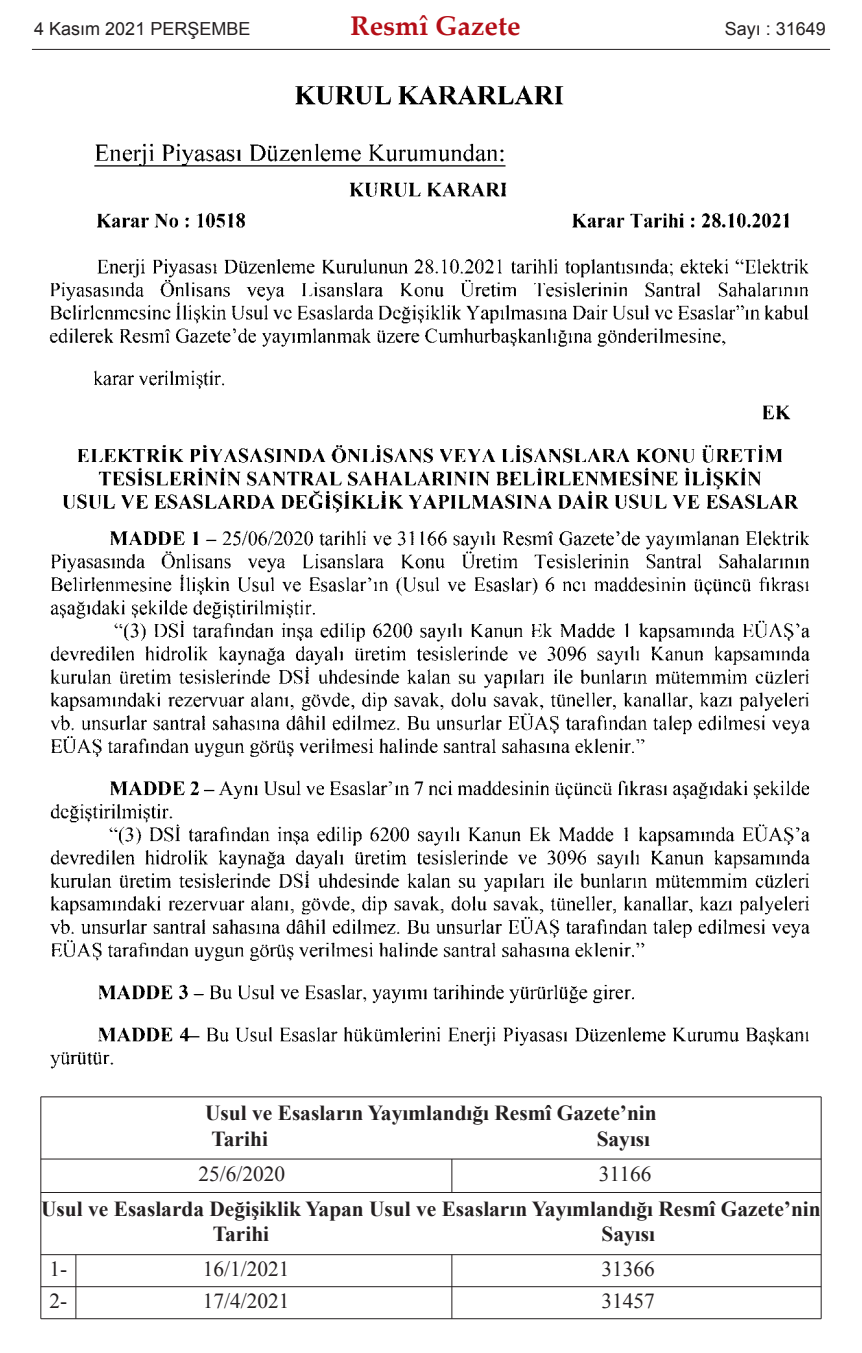
<style>
.page{position:relative;width:862px;height:1353px;background:#fff}
.page>*{position:absolute;margin:0;border:0;box-sizing:border-box;transform-origin:0 0}
.t1{font:700 27px "Palatino Linotype";color:#b40e16}
.t2{font:700 21.38px/25.7px "Times New Roman";color:#231f20}
.t3{font:21.38px "Times New Roman";color:#231f20}
.t4{font:18px "Arial";color:#231f20}
</style>
<div class="page">
<img style="left:49px;top:85px;width:761px;height:984px">
<hr style="left:40px;top:1096px;width:1px;height:222px;background:#231f20">
<hr style="left:75px;top:1254px;width:1px;height:64px;background:#231f20">
<hr style="left:451px;top:1158px;width:1px;height:34px;background:#231f20">
<hr style="left:451px;top:1254px;width:1px;height:64px;background:#231f20">
<hr style="left:820px;top:1096px;width:1px;height:222px;background:#231f20">
<hr style="left:41px;top:1096px;width:779px;height:1px;background:#231f20">
<hr style="left:41px;top:1158px;width:779px;height:1px;background:#231f20">
<hr style="left:41px;top:1191px;width:779px;height:1px;background:#231f20">
<hr style="left:41px;top:1253px;width:779px;height:1px;background:#231f20">
<hr style="left:41px;top:1285px;width:779px;height:1px;background:#231f20">
<hr style="left:41px;top:1318px;width:779px;height:1px;background:#231f20">
<hr style="left:32px;top:49px;width:797px;height:1px;background:#231f20">
<p class="t4" style="left:34px;top:18px;width:218px">4 Kasım 2021 PERŞEMBE</p>
<p class="t1" style="left:350px;top:15px;width:171px">Resmî Gazete</p>
<p class="t4" style="left:724px;top:18px;width:103px">Sayı : 31649</p>
<p class="t2" style="left:211px;top:1099px;width:446px;text-indent:-6px">Usul ve Esasların Yayımlandığı Resmî Gazete’nin<br>Tarihi</p>
<p class="t2" style="left:596px;top:1125px;width:55px">Sayısı</p>
<p class="t3" style="left:198px;top:1161px;width:88px">25/6/2020</p>
<p class="t3" style="left:598px;top:1161px;width:54px">31166</p>
<p class="t2" style="left:213px;top:1195px;width:609px;text-indent:-171px">Usul ve Esaslarda Değişiklik Yapan Usul ve Esasların Yayımlandığı Resmî Gazete’nin<br>Tarihi</p>
<p class="t2" style="left:601px;top:1221px;width:55px">Sayısı</p>
<p class="t3" style="left:49px;top:1256px;width:19px">1-</p>
<p class="t3" style="left:202px;top:1256px;width:88px">16/1/2021</p>
<p class="t3" style="left:601px;top:1256px;width:55px">31366</p>
<p class="t3" style="left:49px;top:1288px;width:19px">2-</p>
<p class="t3" style="left:202px;top:1288px;width:88px">17/4/2021</p>
<p class="t3" style="left:601px;top:1288px;width:55px">31457</p>
</div>
